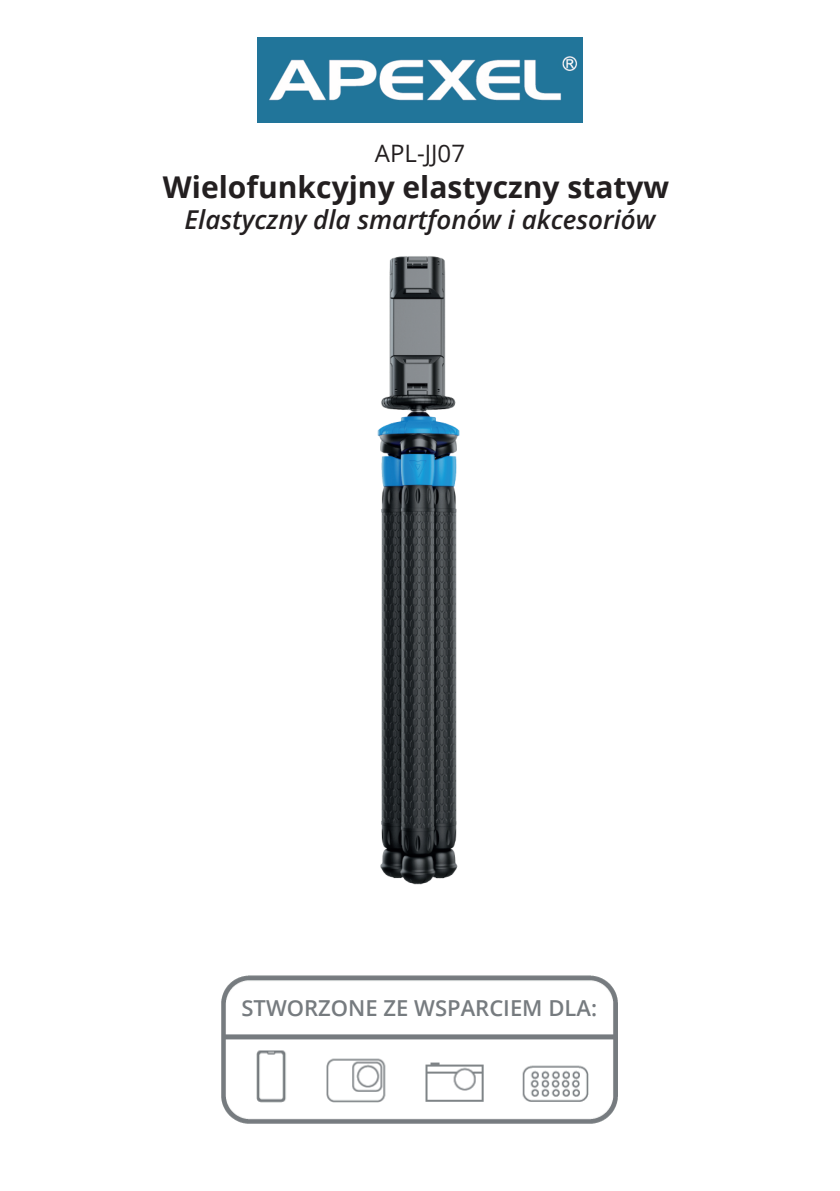
<style>
.page{position:relative;width:840px;height:1191px;background:#fff}
.page>*{position:absolute;margin:0;border:0;box-sizing:border-box;transform-origin:0 0}
.t1{font:700 30px "Open Sans";color:#231f20}
.t2{font:italic 600 26px "Open Sans";color:#231f20}
.t3{font:24px "Open Sans";color:#231f20}
.t4{font:600 22px "Open Sans";color:#767b7f}
</style>
<div class="page">
<img style="left:257px;top:38px;width:325px;height:85px">
<img style="left:377px;top:256px;width:83px;height:629px">
<img style="left:221px;top:975px;width:397px;height:149px">
<div style="left:256px;top:986px;width:316px;height:45px;background:#fff"></div>
<p class="t3" style="left:374px;top:137px;width:92px">APL-JJ07</p>
<p class="t1" style="left:163px;top:166px;width:507px">Wielofunkcyjny elastyczny statyw</p>
<p class="t2" style="left:184px;top:202px;width:472px">Elastyczny dla smartfonów i akcesoriów</p>
<p class="t4" style="left:241px;top:993px;width:357px">STWORZONE ZE WSPARCIEM DLA:</p>
</div>
